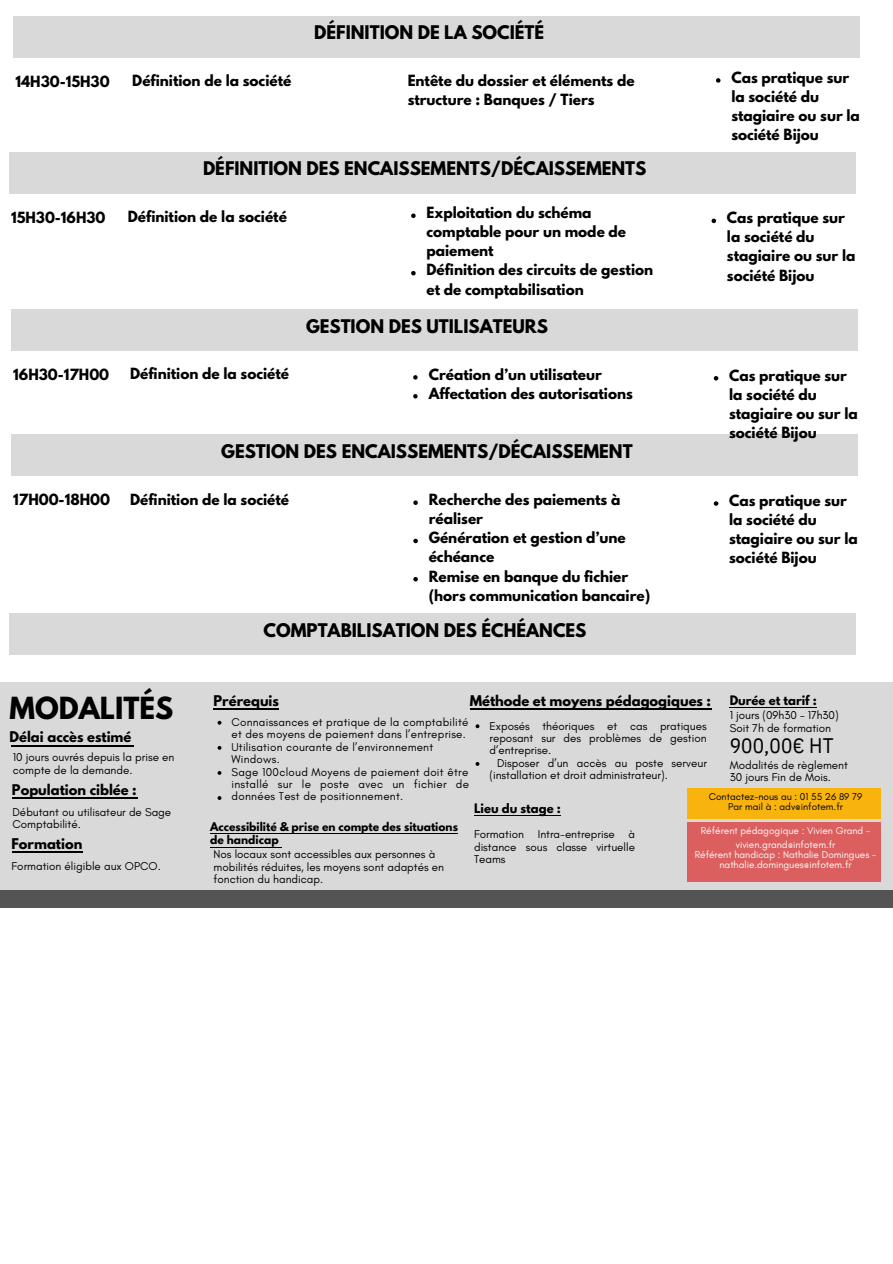
<style>
.page{position:relative;width:893px;height:1264px;background:#fff}
.page>*{position:absolute;margin:0;border:0;box-sizing:border-box;transform-origin:0 0}
.t1{font:700 27px "League Spartan";color:#000}
.t2{font:21px "IBM Plex Sans Cond";letter-spacing:.01em;color:#000}
.t3{font:700 16.65px "League Spartan";color:#000}
.t4{font:700 13.65px/19px "League Spartan";color:#000}
.t5{font:700 13.05px "League Spartan";color:#000}
.t6{font:11.55px/12.3px "Glacial Indifference";color:#000}
.t7{font:11.55px/12.3px "Glacial Indifference";letter-spacing:.02em;color:#000}
.t8{font:700 11.55px "League Spartan";color:#000}
.t9{font:700 10.65px/13.5px "League Spartan";color:#000}
.t10{font:10.05px/14.5px "Glacial Indifference";color:#fdfdfd;text-align:center}
.t11{font:10.05px/10.1px "Glacial Indifference";color:#000;text-align:center}
</style>
<div class="page">
<svg style="left:411px;top:213px;width:4px;height:5px"></svg>
<svg style="left:411px;top:271px;width:4px;height:4px"></svg>
<svg style="left:413px;top:375px;width:4px;height:4px"></svg>
<svg style="left:413px;top:394px;width:4px;height:4px"></svg>
<svg style="left:413px;top:500px;width:5px;height:5px"></svg>
<svg style="left:413px;top:538px;width:5px;height:5px"></svg>
<svg style="left:413px;top:577px;width:5px;height:4px"></svg>
<div style="left:9px;top:152px;width:846px;height:41px;background:#d9d9d9"></div>
<div style="left:9px;top:613px;width:846px;height:41px;background:#d9d9d9"></div>
<div style="left:11px;top:309px;width:846px;height:42px;background:#d9d9d9"></div>
<div style="left:11px;top:434px;width:846px;height:42px;background:#d9d9d9"></div>
<div style="left:13px;top:16px;width:846px;height:41px;background:#d9d9d9"></div>
<svg style="left:711px;top:219px;width:5px;height:4px"></svg>
<svg style="left:713px;top:376px;width:5px;height:4px"></svg>
<svg style="left:713px;top:501px;width:5px;height:5px"></svg>
<svg style="left:716px;top:78px;width:4px;height:5px"></svg>
<div style="left:0;top:682px;width:892px;height:212px;background:#d9d9d9"></div>
<hr style="left:12px;top:745px;width:122px;height:1px;background:#000">
<hr style="left:12px;top:797px;width:125px;height:1px;background:#000">
<hr style="left:213px;top:708px;width:66px;height:1px;background:#000">
<hr style="left:12px;top:851px;width:70px;height:1px;background:#000">
<hr style="left:210px;top:832px;width:248px;height:1px;background:#000">
<hr style="left:227px;top:846px;width:51px;height:1px;background:#000">
<hr style="left:469px;top:708px;width:242px;height:1px;background:#000">
<hr style="left:474px;top:814px;width:87px;height:1px;background:#000">
<hr style="left:729px;top:707px;width:87px;height:1px;background:#000">
<svg style="left:217px;top:720px;width:4px;height:4px"></svg>
<svg style="left:217px;top:796px;width:4px;height:4px"></svg>
<svg style="left:475px;top:724px;width:4px;height:4px"></svg>
<div style="left:687px;top:822px;width:193px;height:59px;background:#db5f5f"></div>
<div style="left:687px;top:788px;width:193px;height:30px;background:#f8b30d"></div>
<div style="left:0;top:889px;width:892px;height:18px;background:#545454"></div>
<p class="t3" style="left:314px;top:24px;width:231px">DÉFINITION DE LA SOCIÉTÉ</p>
<p class="t4" style="left:16px;top:73px;width:96px">14H30-15H30</p>
<p class="t4" style="left:132px;top:72px;width:160px">Définition de la société</p>
<p class="t4" style="left:407px;top:73px;width:228px">Entête du dossier et éléments de structure : Banques / Tiers</p>
<p class="t4" style="left:731px;top:69px;width:130px">Cas pratique sur la société du stagiaire ou sur la société Bijou</p>
<p class="t3" style="left:203px;top:160px;width:445px">DÉFINITION DES ENCAISSEMENTS/DÉCAISSEMENTS</p>
<p class="t4" style="left:11px;top:209px;width:96px">15H30-16H30</p>
<p class="t4" style="left:128px;top:208px;width:160px">Définition de la société</p>
<p class="t4" style="left:426px;top:205px;width:228px">Exploitation du schéma comptable pour un mode de paiement<br>Définition des circuits de gestion et de comptabilisation</p>
<p class="t4" style="left:727px;top:210px;width:130px">Cas pratique sur la société du stagiaire ou sur la société Bijou</p>
<p class="t3" style="left:306px;top:318px;width:243px">GESTION DES UTILISATEURS</p>
<p class="t4" style="left:13px;top:367px;width:97px">16H30-17H00</p>
<p class="t4" style="left:130px;top:366px;width:160px">Définition de la société</p>
<p class="t4" style="left:428px;top:366px;width:206px">Création d’un utilisateur<br>Affectation des autorisations</p>
<p class="t3" style="left:221px;top:443px;width:413px">GESTION DES ENCAISSEMENTS/DÉCAISSEMENT</p>
<p class="t4" style="left:729px;top:367px;width:130px">Cas pratique sur la société du stagiaire ou sur la société Bijou</p>
<p class="t4" style="left:13px;top:492px;width:98px">17H00-18H00</p>
<p class="t4" style="left:130px;top:491px;width:160px">Définition de la société</p>
<p class="t4" style="left:428px;top:492px;width:223px">Recherche des paiements à réaliser<br>Génération et gestion d’une échéance<br>Remise en banque du fichier (hors communication bancaire)</p>
<p class="t4" style="left:729px;top:492px;width:130px">Cas pratique sur la société du stagiaire ou sur la société Bijou</p>
<p class="t3" style="left:263px;top:621px;width:324px">COMPTABILISATION DES ÉCHÉANCES</p>
<h1 class="t1" style="left:10px;top:694px;width:165px">MODALITÉS</h1>
<p class="t5" style="left:10px;top:730px;width:123px">Délai accès estimé</p>
<p class="t6" style="left:13px;top:751px;width:163px">10 jours ouvrés depuis la prise en compte de la demande.</p>
<p class="t5" style="left:12px;top:783px;width:126px">Population ciblée :</p>
<p class="t6" style="left:12px;top:805px;width:160px">Débutant ou utilisateur de Sage<br>Comptabilité.</p>
<p class="t5" style="left:12px;top:836px;width:72px">Formation</p>
<p class="t6" style="left:12px;top:860px;width:151px">Formation éligible aux OPCO.</p>
<p class="t5" style="left:213px;top:694px;width:67px">Prérequis</p>
<p class="t5" style="left:469px;top:694px;width:243px">Méthode et moyens pédagogiques :</p>
<p class="t8" style="left:729px;top:694px;width:89px">Durée et tarif :</p>
<p class="t6" style="left:729px;top:709px;width:110px">1 jours (09h30 – 17h30)<br>Soit 7h de formation</p>
<h2 class="t2" style="left:729px;top:731px;width:105px">900,00€ HT</h2>
<p class="t6" style="left:729px;top:758px;width:120px">Modalités de règlement<br>30 jours Fin de Mois.</p>
<p class="t11" style="left:708px;top:791px;width:155px">Contactez-nous au : 01 55 26 89 79<br>Par mail à : adv@infotem.fr</p>
<p class="t10" style="left:700px;top:822px;width:171px">Référent pédagogique : Vivien Grand - vivien.grand@infotem.fr</p>
<p class="t10" style="left:694px;top:849px;width:183px;line-height:10.1px">Référent handicap : Nathalie Domingues - nathalie.domingues@infotem.fr</p>
<p class="t7" style="left:231px;top:716px;width:239px">Connaissances et pratique de la comptabilité et des moyens de paiement dans l’entreprise.<br>Utilisation courante de l’environnement Windows.<br>Sage 100cloud Moyens de paiement doit être installé sur le poste avec un fichier de données Test de positionnement.</p>
<p class="t6" style="left:489px;top:719px;width:219px;text-align:justify">Exposés théoriques et cas pratiques reposant sur des problèmes de gestion d’entreprise.</p>
<p class="t6" style="left:489px;top:756px;width:219px;text-indent:8px">Disposer d’un accès au poste serveur (installation et droit administrateur).</p>
<p class="t8" style="left:474px;top:802px;width:88px">Lieu du stage :</p>
<p class="t9" style="left:210px;top:821px;width:249px">Accessibilité &amp; prise en compte des situations de handicap</p>
<p class="t6" style="left:474px;top:828px;width:163px;text-align:justify">Formation Intra-entreprise à distance sous classe virtuelle Teams</p>
<p class="t6" style="left:213px;top:848px;width:232px">Nos locaux sont accessibles aux personnes à mobilités réduites, les moyens sont adaptés en fonction du handicap.</p>
</div>
